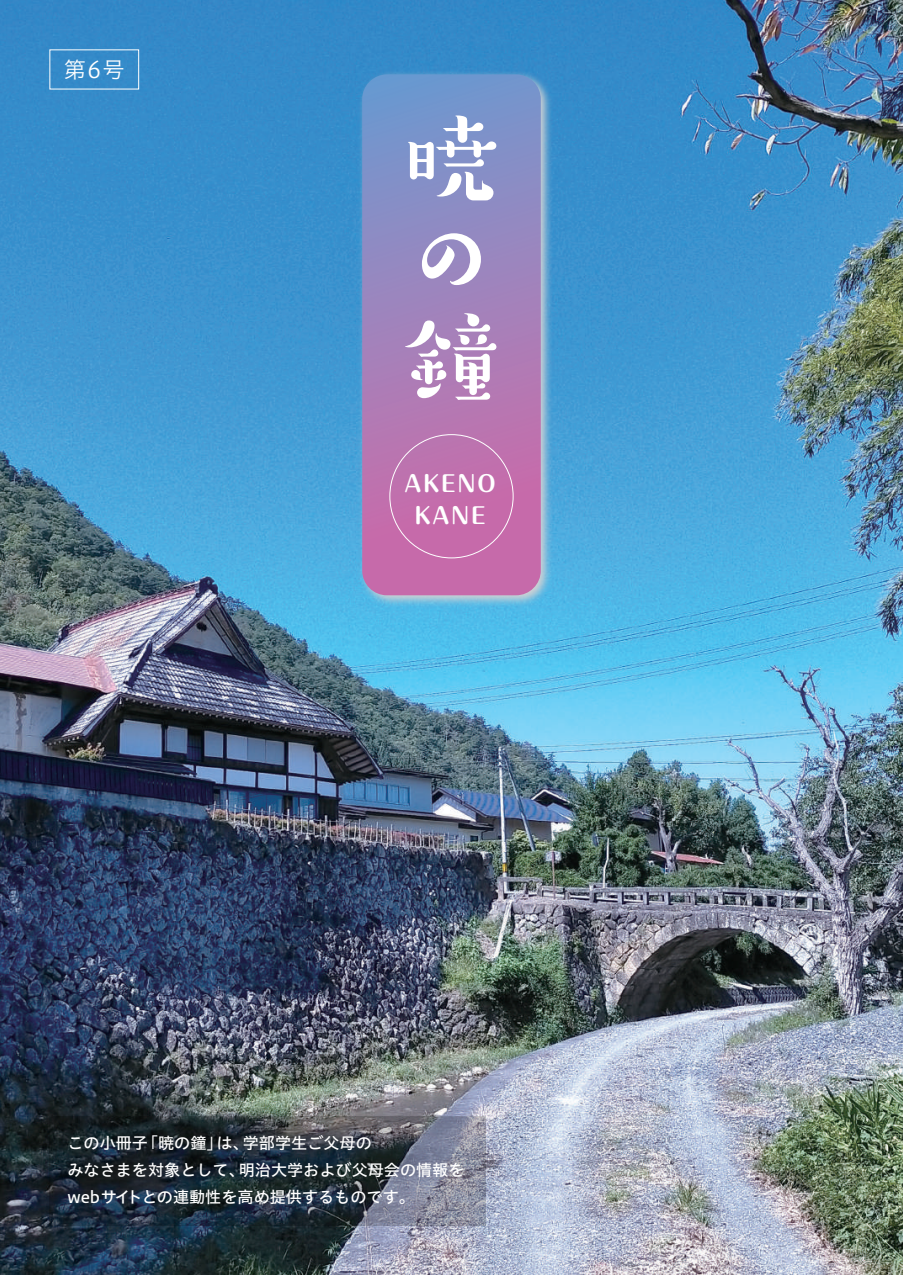
<style>
.page{position:relative;width:903px;height:1275px;background:#fff}
.page>*{position:absolute;margin:0;border:0;box-sizing:border-box;transform-origin:0 0}
.t1{font:500 99.23px/99.2px "Suzumushi Std";color:#fff}
.t2{font:700 22.4px/32.2px "Maru Fo Pro";letter-spacing:.08em;color:#fff;text-align:center}
.t3{font:22.4px "Hiragino UD Sans Std N W3";color:#fff}
.t4{font:16.1px/27.3px "Hiragino UD Sans Std N W5";color:#fff}
</style>
<div class="page">
<img style="left:0;top:0;width:903px;height:1275px">
<svg style="left:358px;top:70px;width:195px;height:537px;background:#69abd5"></svg>
<svg style="left:362px;top:74px;width:179px;height:521px;background:#a280ba"></svg>
<svg style="left:50px;top:1116px;width:436px;height:109px;background:#38414c"></svg>
<h2 class="t3" style="left:64px;top:53px;width:62px">第6号</h2>
<h1 class="t1" style="left:402px;top:108px;width:96px">暁の鐘</h1>
<h2 class="t2" style="left:404px;top:465px;width:93px">AKENO<br>KANE</h2>
<p class="t4" style="left:67px;top:1128px;width:399px">この小冊子「暁の鐘」は、学部学生ご父母の<br>みなさまを対象として、明治大学および父母会の情報をwebサイトとの連動性を高め提供するものです。</p>
</div>
